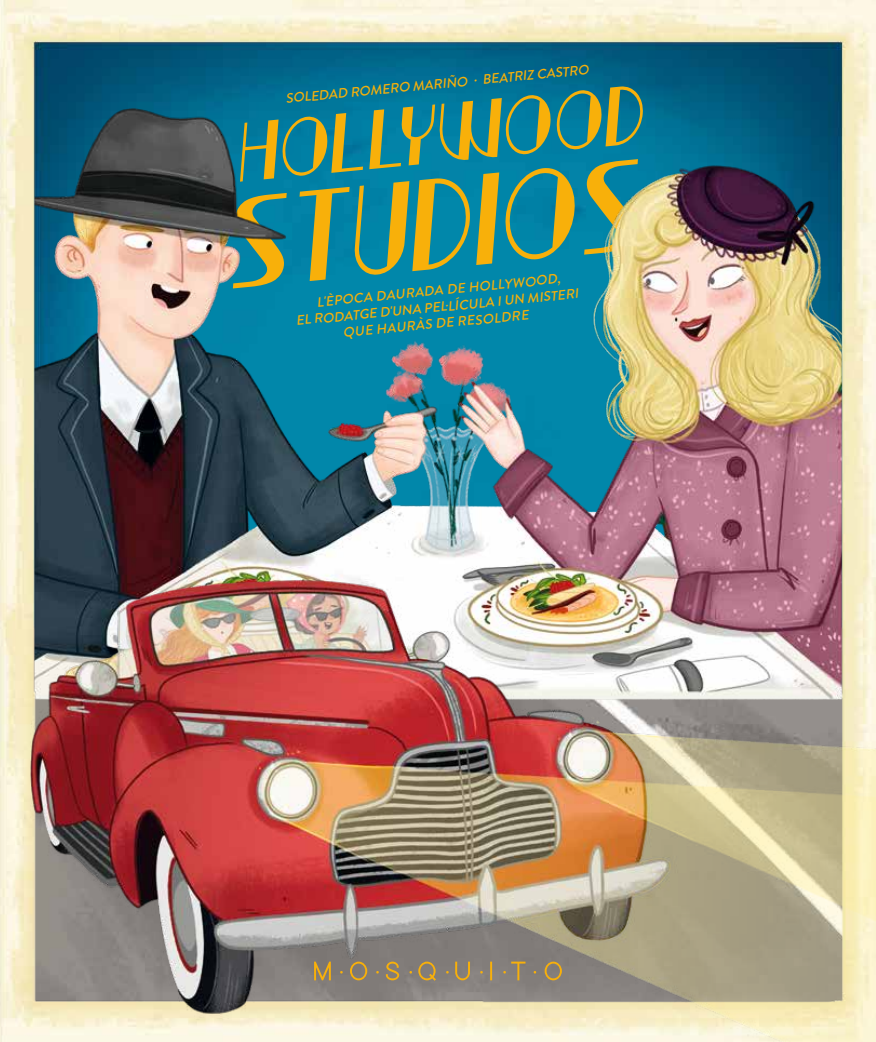
<style>
.page{position:relative;width:876px;height:1042px;background:#fff}
.page>*{position:absolute;margin:0;border:0;box-sizing:border-box;transform-origin:0 0}
.t1{font:italic 128.25px "Emporia";color:#f8b00a;scale:.85 1}
.t2{font:italic 82.95px "Emporia";color:#f8b00a;scale:.85 1}
.t3{font:italic 500 13.5px/16.5px "Brandon Grotesque";color:#f8b00a;text-align:center}
</style>
<div class="page">
<img style="left:0;top:0;width:876px;height:1042px">
<img style="left:33px;top:108px;width:830px;height:472px">
<img style="left:30px;top:580px;width:846px;height:462px">
<p class="t3" style="left:285px;top:89px;width:306px;rotate:-5deg">SOLEDAD ROMERO MARIÑO · BEATRIZ CASTRO</p>
<h2 class="t2" style="left:229px;top:108px;width:483px;rotate:-6deg">HOLLYWOOD</h2>
<h1 class="t1" style="left:214px;top:170px;width:492px;rotate:-5deg">STUDIOS</h1>
<p class="t3" style="left:294px;top:295px;width:285px;rotate:-5deg">L'ÈPOCA DAURADA DE HOLLYWOOD,<br>EL RODATGE D'UNA PEĿLÍCULA I UN MISTERI<br>QUE HAURÀS DE RESOLDRE</p>
</div>
